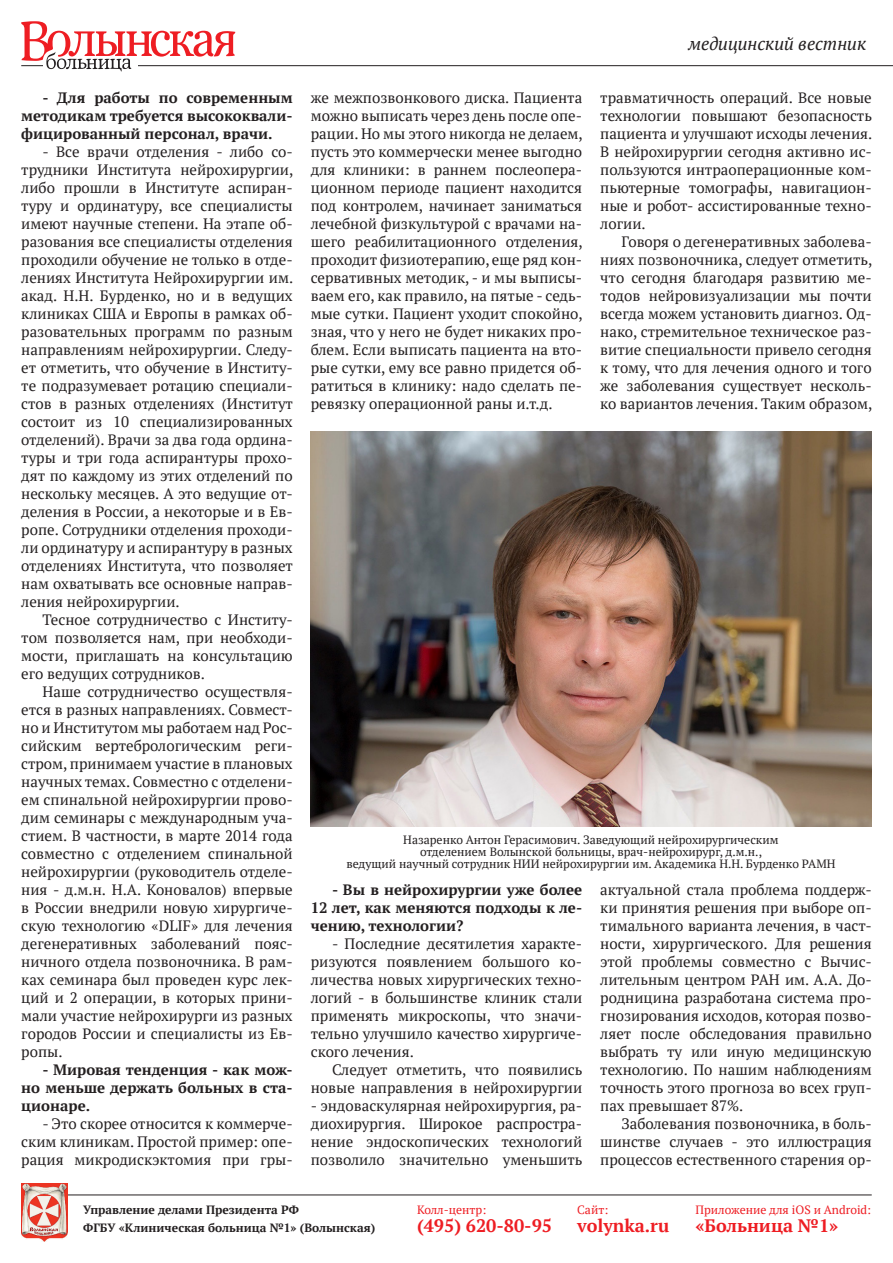
<style>
.page{position:relative;width:893px;height:1263px;background:#fff}
.page>*{position:absolute;margin:0;border:0;box-sizing:border-box;transform-origin:0 0}
.Текст{font:700 18px "PT Serif";color:#ee1d23}
.t1{font:italic 18px "PT Serif";color:#231f20}
.Текст_с_увеличенным{font:15px/18px "PT Serif";color:#231f20;text-align:justify}
.Текст_с_увеличенным-2{font:700 15px/18px "PT Serif";color:#231f20;text-align:justify}
.Подпись_к_картинке{font:12px/12px "PT Serif";color:#231f20;text-align:center}
.Текст-2{font:700 12px "PT Serif";color:#231f20}
.Текст-3{font:12px "PT Serif";color:#ee1d23}
</style>
<div class="page">
<img style="left:311px;top:432px;width:561px;height:394px">
<hr style="left:21px;top:65px;width:872px;height:1px;background:#231f20">
<svg style="left:21px;top:21px;width:214px;height:51px"></svg>
<hr style="left:21px;top:1195px;width:851px;height:1px;background:#231f20">
<img style="left:21px;top:1184px;width:47px;height:58px">
<p class="Текст_с_увеличенным-2" style="left:21px;top:88px;width:273px;text-indent:21px">- Для работы по современным методикам требуется высококвали&shy;фицированный персонал, врачи.</p>
<p class="Текст_с_увеличенным" style="left:21px;top:142px;width:274px;text-indent:21px">- Все врачи отделения - либо со&shy;трудники Института нейрохирургии, либо прошли в Институте аспиран&shy;туру и ординатуру, все специалисты имеют научные степени. На этапе об&shy;разования все специалисты отделения проходили обучение не только в отде&shy;лениях Института Нейрохирургии им. акад. Н.Н. Бурденко, но и в ведущих клиниках США и Европы в рамках об&shy;разовательных программ по разным направлениям нейрохирургии. Следу&shy;ет отметить, что обучение в Институ&shy;те подразумевает ротацию специали&shy;стов в разных отделениях (Институт состоит из 10 специализированных отделений). Врачи за два года ордина&shy;туры и три года аспирантуры прохо&shy;дят по каждому из этих отделений по нескольку месяцев. А это ведущие от&shy;деления в России, а некоторые и в Ев&shy;ропе. Сотрудники отделения проходи&shy;ли ординатуру и аспирантуру в разных отделениях Института, что позволяет нам охватывать все основные направ&shy;ления нейрохирургии.</p>
<p class="Текст_с_увеличенным" style="left:21px;top:610px;width:273px;text-indent:21px">Тесное сотрудничество с Институ&shy;том позволяется нам, при необходи&shy;мости, приглашать на консультацию его ведущих сотрудников.</p>
<p class="Текст_с_увеличенным" style="left:21px;top:682px;width:273px;text-indent:21px">Наше сотрудничество осуществля&shy;ется в разных направлениях. Совмест&shy;но и Институтом мы работаем над Рос&shy;сийским вертебрологическим реги&shy;стром, принимаем участие в плановых научных темах. Совместно с отделени&shy;ем спинальной нейрохирургии прово&shy;дим семинары с международным уча&shy;стием. В частности, в марте 2014 года совместно с отделением спинальной нейрохирургии (руководитель отделе&shy;ния - д.м.н. Н.А. Коновалов) впервые в России внедрили новую хирургиче&shy;скую технологию «DLIF» для лечения дегенеративных заболеваний пояс&shy;ничного отдела позвоночника. В рам&shy;ках семинара был проведен курс лек&shy;ций и 2 операции, в которых прини&shy;мали участие нейрохирурги из разных городов России и специалисты из Ев&shy;ропы.</p>
<p class="Текст_с_увеличенным-2" style="left:21px;top:1060px;width:273px;text-indent:21px">- Мировая тенденция - как мож&shy;но меньше держать больных в ста&shy;ционаре.</p>
<p class="Текст_с_увеличенным" style="left:21px;top:1114px;width:273px;text-indent:21px">- Это скорее относится к коммерче&shy;ским клиникам. Простой пример: опе&shy;рация микродискэктомия при гры-</p>
<p class="Текст_с_увеличенным" style="left:311px;top:88px;width:274px">же межпозвонкового диска. Пациента можно выписать через день после опе&shy;рации. Но мы этого никогда не делаем, пусть это коммерчески менее выгодно для клиники: в раннем послеопера&shy;ционном периоде пациент находится под контролем, начинает заниматься лечебной физкультурой с врачами на&shy;шего реабилитационного отделения, проходит физиотерапию, еще ряд кон&shy;сервативных методик, - и мы выписы&shy;ваем его, как правило, на пятые - седь&shy;мые сутки. Пациент уходит спокойно, зная, что у него не будет никаких про&shy;блем. Если выписать пациента на вто&shy;рые сутки, ему все равно придется об&shy;ратиться в клинику: надо сделать пе&shy;ревязку операционной раны и.т.д.</p>
<p class="t1" style="left:688px;top:32px;width:179px">медицинский вестник</p>
<p class="Текст_с_увеличенным" style="left:600px;top:88px;width:274px">травматичность операций. Все новые технологии повышают безопасность пациента и улучшают исходы лечения.<br>В нейрохирургии сегодня активно ис&shy;пользуются интраоперационные ком&shy;пьютерные томографы, навигацион&shy;ные и робот- ассистированные техно&shy;логии.</p>
<p class="Текст_с_увеличенным" style="left:600px;top:232px;width:274px;text-indent:21px">Говоря о дегенеративных заболева&shy;ниях позвоночника, следует отметить, что сегодня благодаря развитию ме&shy;тодов нейровизуализации мы почти всегда можем установить диагноз. Од&shy;нако, стремительное техническое раз&shy;витие специальности привело сегодня к тому, что для лечения одного и того же заболевания существует несколь&shy;ко вариантов лечения. Таким образом,</p>
<p class="Подпись_к_картинке" style="left:346px;top:833px;width:491px">Назаренко Антон Герасимович. Заведующий нейрохирургическим<br>отделением Волынской больницы, врач-нейрохирург, д.м.н.,<br>ведущий научный сотрудник НИИ нейрохирургии им. Академика Н.Н. Бурденко РАМН</p>
<p class="Текст_с_увеличенным-2" style="left:311px;top:880px;width:273px;text-indent:21px">- Вы в нейрохирургии уже более 12 лет, как меняются подходы к ле&shy;чению, технологии?</p>
<p class="Текст_с_увеличенным" style="left:311px;top:934px;width:273px;text-indent:21px">- Последние десятилетия характе&shy;ризуются появлением большого ко&shy;личества новых хирургических техно&shy;логий - в большинстве клиник стали применять микроскопы, что значи&shy;тельно улучшило качество хирургиче&shy;ского лечения.</p>
<p class="Текст_с_увеличенным" style="left:311px;top:1060px;width:273px;text-align:right">Следует отметить, что появились новые направления в нейрохирургии</p>
<p class="Текст_с_увеличенным" style="left:311px;top:1096px;width:273px">- эндоваскулярная нейрохирургия, ра&shy;диохирургия. Широкое распростра&shy;нение эндоскопических технологий позволило значительно уменьшить</p>
<p class="Текст_с_увеличенным" style="left:600px;top:880px;width:273px">актуальной стала проблема поддерж&shy;ки принятия решения при выборе оп&shy;тимального варианта лечения, в част&shy;ности, хирургического. Для решения этой проблемы совместно с Вычис&shy;лительным центром РАН им. А.А. До&shy;родницина разработана система про&shy;гнозирования исходов, которая позво&shy;ляет после обследования правильно выбрать ту или иную медицинскую технологию. По нашим наблюдениям точность этого прогноза во всех груп&shy;пах превышает 87%.</p>
<p class="Текст_с_увеличенным" style="left:600px;top:1114px;width:273px;text-indent:21px">Заболевания позвоночника, в боль&shy;шинстве случаев - это иллюстрация процессов естественного старения ор-</p>
<p class="Текст-2" style="left:83px;top:1202px;width:217px">Управление делами Президента РФ</p>
<p class="Текст-2" style="left:83px;top:1220px;width:294px">ФГБУ «Клиническая больница №1» (Волынская)</p>
<p class="Текст-3" style="left:417px;top:1202px;width:71px">Колл-центр:</p>
<p class="Текст" style="left:417px;top:1214px;width:136px">(495) 620-80-95</p>
<p class="Текст-3" style="left:577px;top:1202px;width:33px">Сайт:</p>
<p class="Текст" style="left:577px;top:1214px;width:93px">volynka.ru</p>
<p class="Текст-3" style="left:695px;top:1202px;width:177px">Приложение для iOS и Android:</p>
<p class="Текст" style="left:695px;top:1214px;width:144px">«Больница №1»</p>
</div>
